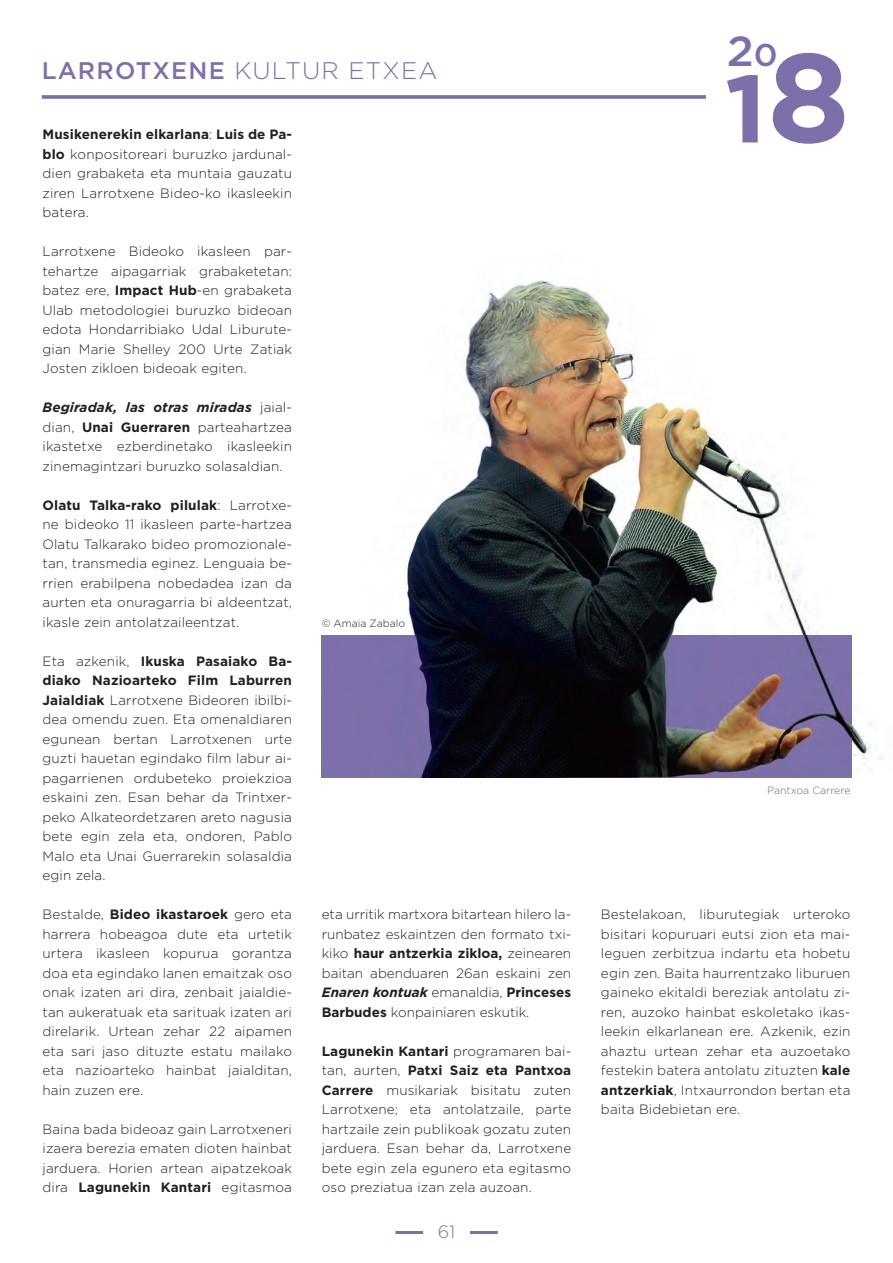
<style>
.page{position:relative;width:893px;height:1263px;background:#fff}
.page>*{position:absolute;margin:0;border:0;box-sizing:border-box;transform-origin:0 0}
.t1{font:700 95.55px "Gotham";color:#7d6fa9;scale:1.05 1}
.t2{font:500 42px "Gotham";color:#7d6fa9;scale:1.05 1}
.t3{font:300 24px "Gotham";letter-spacing:.05em;color:#7d6fa9}
.t4{font:300 18px "Gotham";color:#7d6fa9}
.t5{font:300 13.5px/19.5px "Gotham";letter-spacing:.01em;color:#231f20;text-align:justify}
.t6{font:300 10.5px "Gotham";color:#6c6d70}
.t7{font:300 10.5px "Gotham";color:#231f20}
.s1{font-weight:500}
.s2{font-weight:700}
.s3{font-weight:700;font-style:italic}
.s4{font-size:31.5px}
.s5{font-size:126.15px}
</style>
<div class="page">
<hr style="left:395px;top:1231px;width:28px;height:3px;background:#7d6fa9">
<hr style="left:470px;top:1231px;width:28px;height:3px;background:#7d6fa9">
<svg style="left:42px;top:95px;width:664px;height:4px;background:#877aaf"></svg>
<img style="left:464px;top:280px;width:271px;height:180px">
<img style="left:736px;top:459px;width:116px;height:212px">
<img style="left:321px;top:460px;width:206px;height:211px">
<img style="left:527px;top:460px;width:209px;height:176px">
<img style="left:321px;top:671px;width:1px;height:106px">
<img style="left:851px;top:671px;width:32px;height:106px">
<img style="left:370px;top:777px;width:471px;height:1px">
<img style="left:322px;top:636px;width:529px;height:141px">
<h3 class="t3" style="left:42px;top:55px;width:397px"><span class="s1">LARROTXENE</span> KULTUR ETXEA</h3>
<p class="t5" style="left:43px;top:125px;width:251px"><span class="s2">Musikenerekin elkarlana</span>: <span class="s2">Luis de Pa&shy;blo</span> konpositoreari buruzko jardunal&shy;dien grabaketa eta muntaia gauzatu ziren Larrotxene Bideo-ko ikasleekin batera.</p>
<p class="t5" style="left:43px;top:242px;width:251px">Larrotxene Bideoko ikasleen par&shy;tehartze aipagarriak grabaketetan: batez ere, <span class="s2">Impact Hub</span>-en grabaketa Ulab metodologiei buruzko bideoan edota Hondarribiako Udal Liburute&shy;gian Marie Shelley 200 Urte Zatiak Josten zikloen bideoak egiten.</p>
<p class="t5" style="left:43px;top:397px;width:251px"><span class="s3">Begiradak, las otras miradas</span> jaial&shy;dian, <span class="s2">Unai Guerraren</span> parteahartzea ikastetxe ezberdinetako ikasleekin zinemagintzari buruzko solasaldian.</p>
<p class="t5" style="left:43px;top:495px;width:251px"><span class="s2">Olatu Talka-rako pilulak</span>: Larrotxe&shy;ne bideoko 11 ikasleen parte-hartzea Olatu Talkarako bideo promozionale&shy;tan, transmedia eginez. Lenguaia be&shy;rrien erabilpena nobedadea izan da aurten eta onuragarria bi aldeentzat, ikasle zein antolatzaileentzat.</p>
<p class="t5" style="left:43px;top:651px;width:251px">Eta azkenik, <span class="s2">Ikuska Pasaiako Ba&shy;diako Nazioarteko Film Laburren Jaialdiak</span> Larrotxene Bideoren ibilbi&shy;dea omendu zuen. Eta omenaldiaren egunean bertan Larrotxenen urte guzti hauetan egindako film labur ai&shy;pagarrienen ordubeteko proiekzioa eskaini zen. Esan behar da Trintxer&shy;peko Alkateordetzaren areto nagusia bete egin zela eta, ondoren, Pablo Malo eta Unai Guerrarekin solasaldia egin zela.</p>
<p class="t5" style="left:43px;top:904px;width:251px">Bestalde, <span class="s2">Bideo ikastaroek</span> gero eta harrera hobeagoa dute eta urtetik urtera ikasleen kopurua gorantza doa eta egindako lanen emaitzak oso onak izaten ari dira, zenbait jaialdie&shy;tan aukeratuak eta sarituak izaten ari direlarik. Urtean zehar 22 aipamen eta sari jaso dituzte estatu mailako eta nazioarteko hainbat jaialditan, hain zuzen ere.</p>
<p class="t5" style="left:43px;top:1119px;width:251px">Baina bada bideoaz gain Larrotxeneri izaera berezia ematen dioten hainbat jarduera. Horien artean aipatzekoak dira <span class="s2">Lagunekin Kantari</span> egitasmoa</p>
<p class="t7" style="left:322px;top:616px;width:85px">© Amaia Zabalo</p>
<p class="t5" style="left:322px;top:904px;width:251px">eta urritik martxora bitartean hilero la&shy;runbatez eskaintzen den formato txi&shy;kiko <span class="s2">haur antzerkia zikloa,</span> zeinearen baitan abenduaren 26an eskaini zen <span class="s3">Enaren kontuak</span> emanaldia, <span class="s2">Princeses Barbudes</span> konpainiaren eskutik.</p>
<p class="t5" style="left:322px;top:1041px;width:251px"><span class="s2">Lagunekin Kantari</span> programaren bai&shy;tan, aurten, <span class="s2">Patxi Saiz eta Pantxoa Carrere</span> musikariak bisitatu zuten Larrotxene; eta antolatzaile, parte hartzaile zein publikoak gozatu zuten jarduera. Esan behar da, Larrotxene bete egin zela egunero eta egitasmo oso preziatua izan zela auzoan.</p>
<h3 class="t4" style="left:438px;top:1220px;width:19px">61</h3>
<h2 class="t2" style="left:727px;top:24px;width:50px">2<span class="s4">0</span></h2>
<h1 class="t1" style="left:725px;top:45px;width:121px">1<span class="s5">8</span></h1>
<p class="t6" style="left:767px;top:784px;width:85px">Pantxoa Carrere</p>
<p class="t5" style="left:601px;top:904px;width:251px">Bestelakoan, liburutegiak urteroko bisitari kopuruari eutsi zion eta mai&shy;leguen zerbitzua indartu eta hobetu egin zen. Baita haurrentzako liburuen gaineko ekitaldi bereziak antolatu zi&shy;ren, auzoko hainbat eskoletako ikas&shy;leekin elkarlanean ere. Azkenik, ezin ahaztu urtean zehar eta auzoetako festekin batera antolatu zituzten <span class="s2">kale antzerkiak</span>, Intxaurrondon bertan eta baita Bidebietan ere.</p>
</div>
